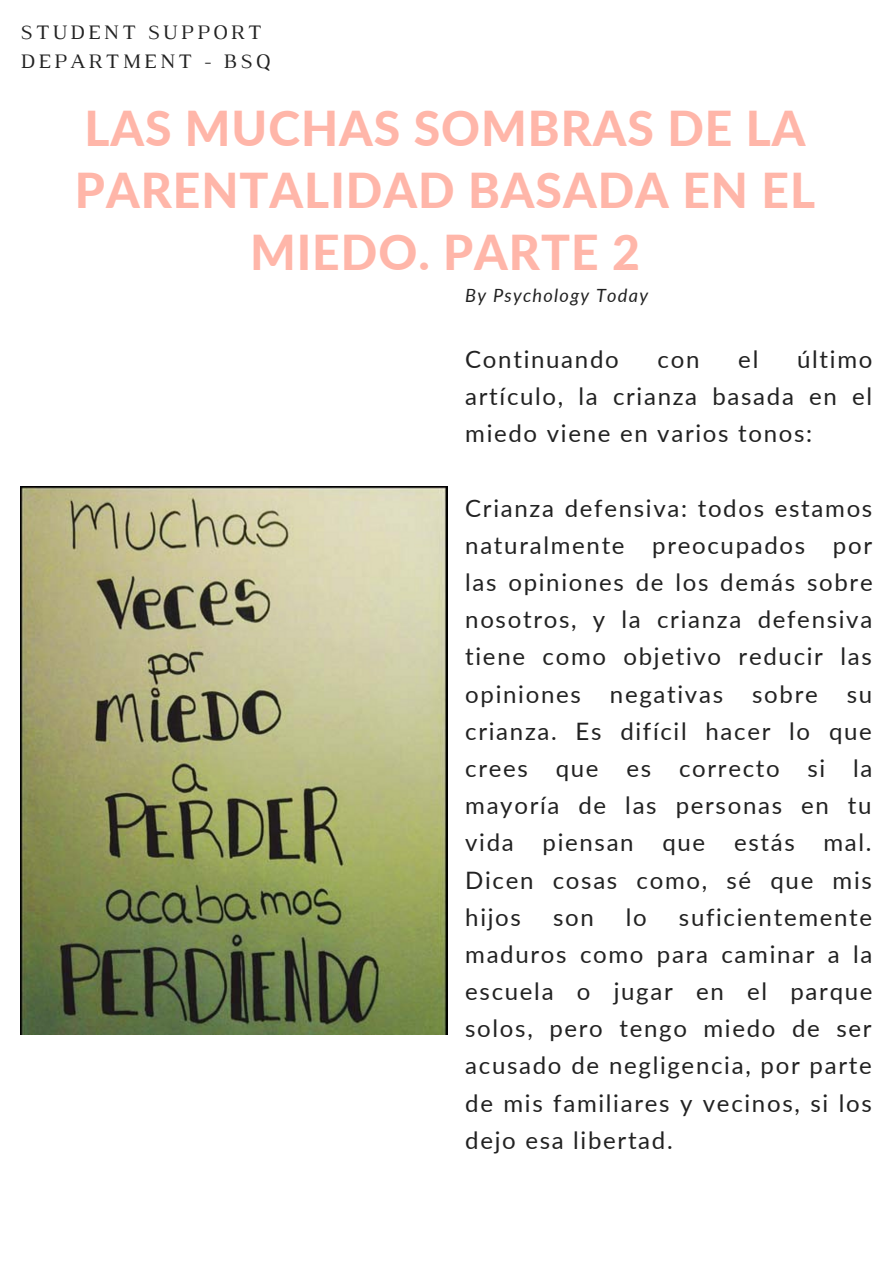
<style>
.page{position:relative;width:894px;height:1264px;background:#fff}
.page>*{position:absolute;margin:0;border:0;box-sizing:border-box;transform-origin:0 0}
.t1{font:800 48px/61.9px "Lato";letter-spacing:.02em;color:#ffb6a9;text-align:center}
.t2{font:24px/37.2px "Lato";letter-spacing:.07em;color:#222;text-align:justify}
.t3{font:21px/29.2px "Luthier";letter-spacing:.14em;color:#222}
.t4{font:italic 18.15px "Lato";letter-spacing:.07em;color:#222}
</style>
<div class="page">
<img style="left:20px;top:487px;width:427px;height:547px">
<p class="t3" style="left:20px;top:19px;width:252px">STUDENT SUPPORT<br>DEPARTMENT - BSQ</p>
<h1 class="t1" style="left:75px;top:96px;width:741px">LAS MUCHAS SOMBRAS DE LA<br>PARENTALIDAD BASADA EN EL<br>MIEDO. PARTE 2</h1>
<p class="t4" style="left:465px;top:284px;width:184px">By Psychology Today</p>
<p class="t2" style="left:465px;top:340px;width:408px;text-indent:332px">último artículo, la crianza basada en el miedo viene en varios tonos:</p>
<p class="t2" style="left:465px;top:340px;width:155px">Continuando</p>
<p class="t2" style="left:657px;top:340px;width:43px">con</p>
<p class="t2" style="left:738px;top:340px;width:22px">el</p>
<p class="t2" style="left:465px;top:489px;width:409px">Crianza defensiva: todos estamos naturalmente preocupados por las opiniones de los demás sobre nosotros, y la crianza defensiva tiene como objetivo reducir las opiniones negativas sobre su crianza. Es difícil hacer lo que crees que es correcto si la mayoría de las personas en tu vida piensan que estás mal.<br>Dicen cosas como, sé que mis hijos</p>
<p class="t2" style="left:553px;top:897px;width:42px">son</p>
<p class="t2" style="left:625px;top:897px;width:22px">lo</p>
<p class="t2" style="left:465px;top:897px;width:409px;text-indent:213px">suficientemente maduros como para caminar a la escuela o jugar en el parque solos, pero tengo miedo de ser acusado de negligencia, por parte de mis familiares y vecinos, si los dejo esa libertad.</p>
</div>
